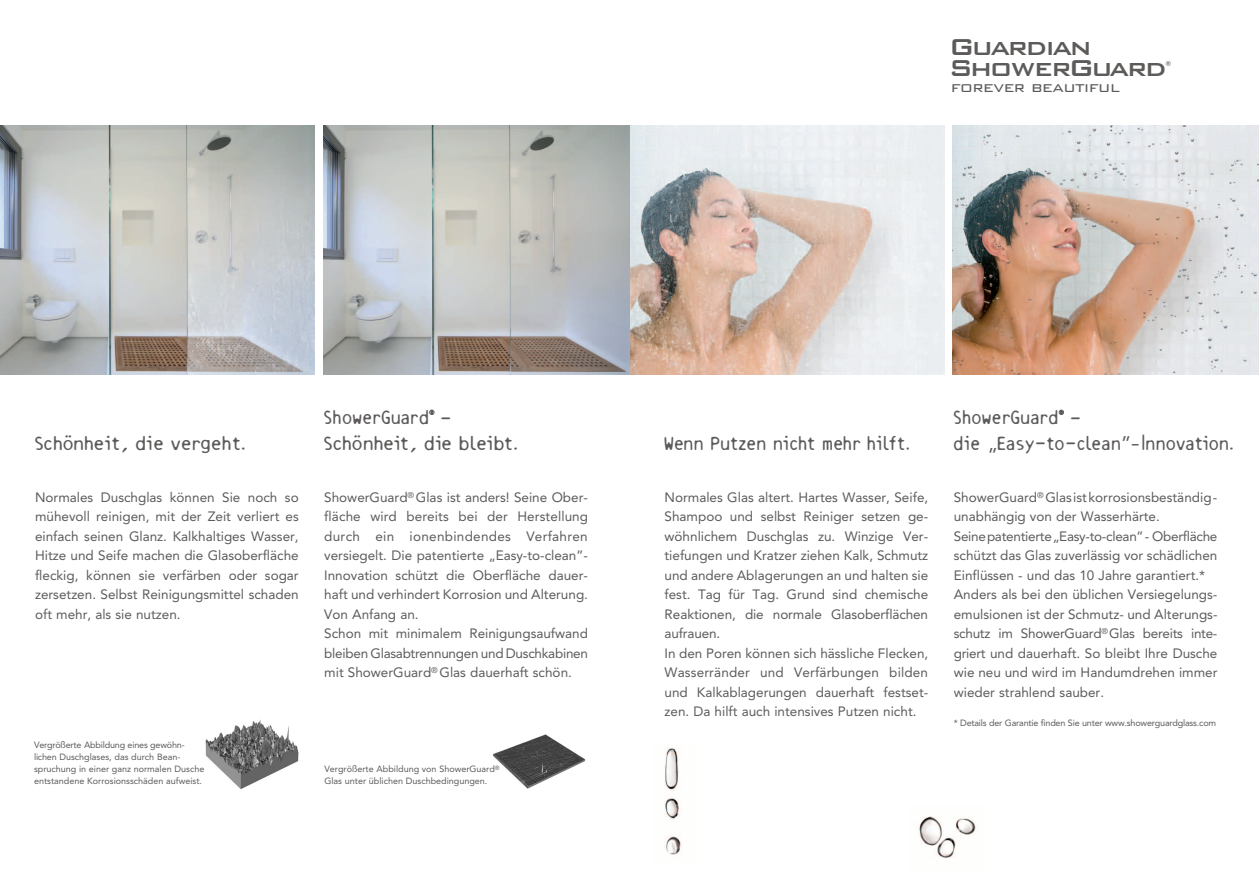
<style>
.page{position:relative;width:1259px;height:893px;background:#fff}
.page>*{position:absolute;margin:0;border:0;box-sizing:border-box;transform-origin:0 0}
.t1{font:500 30.75px "Bank Gothic BT";letter-spacing:-.07em;color:#5d5b5a}
.t2{font:24px/25.5px "Resbaloso";letter-spacing:.07em;color:#5d5b5a;scale:.9 1}
.t3{font:24px "Resbaloso";letter-spacing:.07em;color:#5d5b5a}
.t4{font:300 18.45px "Bank Gothic BT";letter-spacing:-.03em;color:#5d5b5a}
.t5{font:13.5px/19.5px "Avenir LT Std";color:#5d5b5a;text-align:justify}
.t6{font:9px/12px "Avenir LT Std";color:#5d5b5a}
.t7{font:9px "Avenir LT Std";letter-spacing:-.02em;color:#5d5b5a}
.t8{font:500 6.9px "Bank Gothic BT";color:#5d5b5a}
.s1{font-family:"Avenir LT Std";font-size:19.5px}
.s2{font-size:19.5px}
</style>
<div class="page">
<img style="left:952px;top:125px;width:307px;height:249px">
<img style="left:323px;top:125px;width:621px;height:249px">
<img style="left:919px;top:816px;width:60px;height:42px">
<img style="left:664px;top:748px;width:18px;height:107px">
<svg style="left:1059px;top:410px;width:4px;height:5px"></svg>
<img style="left:0;top:125px;width:315px;height:249px">
<img style="left:205px;top:720px;width:94px;height:69px">
<img style="left:492px;top:734px;width:94px;height:55px">
<svg style="left:429px;top:410px;width:5px;height:5px"></svg>
<p class="t1" style="left:949px;top:31px;width:144px">Guardian</p>
<p class="t1" style="left:948px;top:51px;width:219px">ShowerGuard</p>
<p class="t8" style="left:1165px;top:60px;width:7px">®</p>
<p class="t4" style="left:950px;top:77px;width:171px">forever beautiful</p>
<p class="t3" style="left:35px;top:431px;width:211px">Schönheit, die vergeht.</p>
<p class="t2" style="left:324px;top:405px;width:216px">ShowerGuard -<br>Schönheit, die bleibt.</p>
<p class="t5" style="left:35px;top:487px;width:265px">Normales Duschglas können Sie noch so mühevoll reinigen, mit der Zeit verliert es einfach seinen Glanz. Kalkhaltiges Wasser, Hitze und Seife machen die Glasoberfläche fleckig, können sie verfärben oder sogar zersetzen. Selbst Reinigungsmittel schaden oft mehr, als sie nutzen.</p>
<p class="t5" style="left:324px;top:487px;width:265px">ShowerGuard<sup>®</sup> Glas ist anders! Seine Ober&shy;fläche wird bereits bei der Herstellung durch ein ionenbindendes Verfahren versiegelt. Die patentierte „Easy-to-clean”- Innovation schützt die Oberfläche dauer&shy;haft und verhindert Korrosion und Alterung.<br>Von Anfang an.</p>
<p class="t5" style="left:324px;top:624px;width:265px">Schon mit minimalem Reinigungsaufwand bleiben Glasabtrennungen und Duschkabinen mit ShowerGuard<sup>®</sup> Glas dauerhaft schön.</p>
<p class="t6" style="left:34px;top:739px;width:172px">Vergrößerte Abbildung eines gewöhn&shy;lichen Duschglases, das durch Bean&shy;spruchung in einer ganz normalen Dusche entstandene Korrosionsschäden aufweist.</p>
<p class="t6" style="left:324px;top:763px;width:177px">Vergrößerte Abbildung von ShowerGuard<sup>®<br></sup>Glas unter üblichen Duschbedingungen.</p>
<p class="t2" style="left:664px;top:431px;width:273px">Wenn Putzen nicht mehr hilft.</p>
<p class="t5" style="left:664px;top:487px;width:265px">Normales Glas altert. Hartes Wasser, Seife, Shampoo und selbst Reiniger setzen ge&shy;wöhnlichem Duschglas zu. Winzige Ver&shy;tiefungen und Kratzer ziehen Kalk, Schmutz und andere Ablagerungen an und halten sie fest. Tag für Tag. Grund sind chemische Reaktionen, die normale Glasoberflächen aufrauen.</p>
<p class="t5" style="left:664px;top:643px;width:265px">In den Poren können sich hässliche Flecken, Wasserränder und Verfärbungen bilden und Kalkablagerungen dauerhaft festset&shy;zen. Da hilft auch intensives Putzen nicht.</p>
<p class="t2" style="left:953px;top:405px;width:312px">ShowerGuard -<br>die <span class="s1">„</span>Easy-to-clean<span class="s1">”</span><span class="s2">-</span>|nnovation.</p>
<p class="t5" style="left:953px;top:487px;width:265px">ShowerGuard<sup>®</sup> Glas ist korrosionsbeständig - unabhängig von der Wasserhärte.</p>
<p class="t5" style="left:953px;top:526px;width:265px">Seine patentierte „Easy-to-clean”- Oberfläche schützt das Glas zuverlässig vor schädlichen Einflüssen - und das 10 Jahre garantiert.*</p>
<p class="t5" style="left:953px;top:585px;width:265px">Anders als bei den üblichen Versiegelungs&shy;emulsionen ist der Schmutz- und Alterungs&shy;schutz im ShowerGuard<sup>®</sup> Glas bereits inte&shy;griert und dauerhaft. So bleibt Ihre Dusche wie neu und wird im Handumdrehen immer wieder strahlend sauber.</p>
<p class="t7" style="left:953px;top:718px;width:264px">* Details der Garantie finden Sie unter www.showerguardglass.com</p>
</div>
